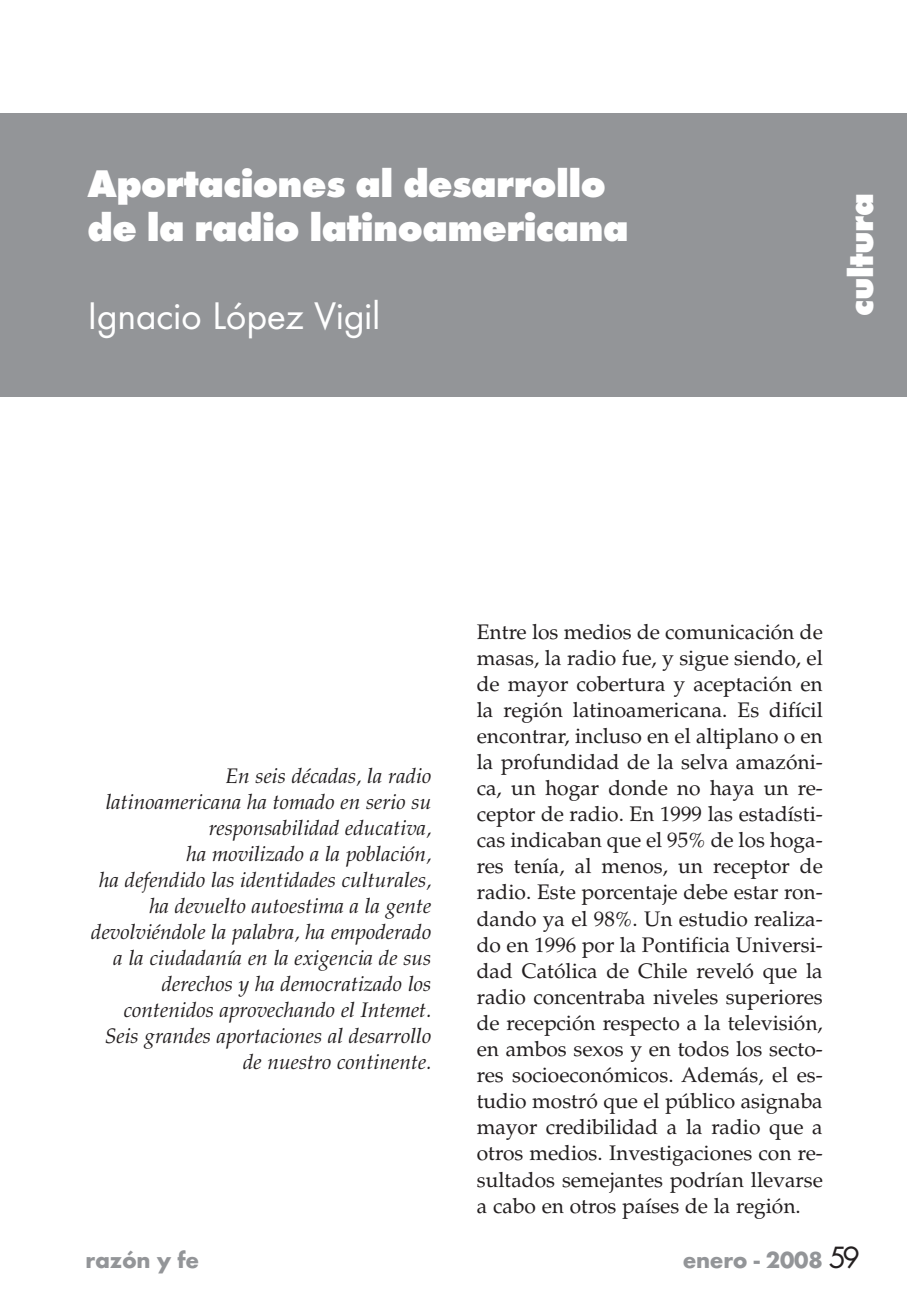
<style>
.page{position:relative;width:907px;height:1303px;background:#fff}
.page>*{position:absolute;margin:0;border:0;box-sizing:border-box;transform-origin:0 0}
.t1{font:800 40px/44px "Futura T";letter-spacing:-.015em;color:#fff}
.t2{font:40px "Futura T";letter-spacing:-.01em;color:#fff}
.t3{font:800 36px "Futura T";letter-spacing:-.015em;color:#fff}
.t4{font:700 24px "Futura T";letter-spacing:-.01em;color:#939598}
.t5{font:21px/26px "Palatino";color:#231f20;text-align:justify}
.t6{font:italic 21px/26px "Palatino";color:#231f20;text-align:right}
.s1{font-weight:400;font-size:32px;color:#231f20}
</style>
<div class="page">
<div style="left:0;top:113px;width:907px;height:283px;background:#939598"></div>
<h1 class="t1" style="left:87px;top:165px;width:542px">Aportaciones al desarrollo de la radio latinoamericana</h1>
<h1 class="t2" style="left:87px;top:299px;width:294px">Ignacio López Vigil</h1>
<h2 class="t3" style="left:847px;top:316px;width:124px;rotate:-90deg">cultura</h2>
<p class="t6" style="left:91px;top:765px;width:342px">En seis décadas, la radio latinoamericana ha tomado en serio su responsabilidad educativa,<br>ha movilizado a la población,<br>ha defendido las identidades culturales, ha devuelto autoestima a la gente devolviéndole la palabra, ha empoderado a la ciudadanía en la exigencia de sus derechos y ha democratizado los contenidos aprovechando el Intemet.<br>Seis grandes aportaciones al desarrollo de nuestro continente.</p>
<p class="t5" style="left:477px;top:621px;width:347px">Entre los medios de comunicación de masas, la radio fue, y sigue siendo, el de mayor cobertura y aceptación en la región latinoamericana. Es difícil encontrar, incluso en el altiplano o en la profundidad de la selva amazóni&shy;ca, un hogar donde no haya un re&shy;ceptor de radio. En 1999 las estadísti&shy;cas indicaban que el 95% de los hoga&shy;res tenía, al menos, un receptor de radio. Este porcentaje debe estar ron&shy;dando ya el 98%. Un estudio realiza&shy;do en 1996 por la Pontificia Universi&shy;dad Católica de Chile reveló que la radio concentraba niveles superiores de recepción respecto a la televisión, en ambos sexos y en todos los secto&shy;res socioeconómicos. Además, el es&shy;tudio mostró que el público asignaba mayor credibilidad a la radio que a otros medios. Investigaciones con re&shy;sultados semejantes podrían llevarse a cabo en otros países de la región.</p>
<p class="t4" style="left:85px;top:1245px;width:115px">razón y fe</p>
<p class="t4" style="left:682px;top:1245px;width:179px">enero - 2008 <span class="s1">59</span></p>
</div>
